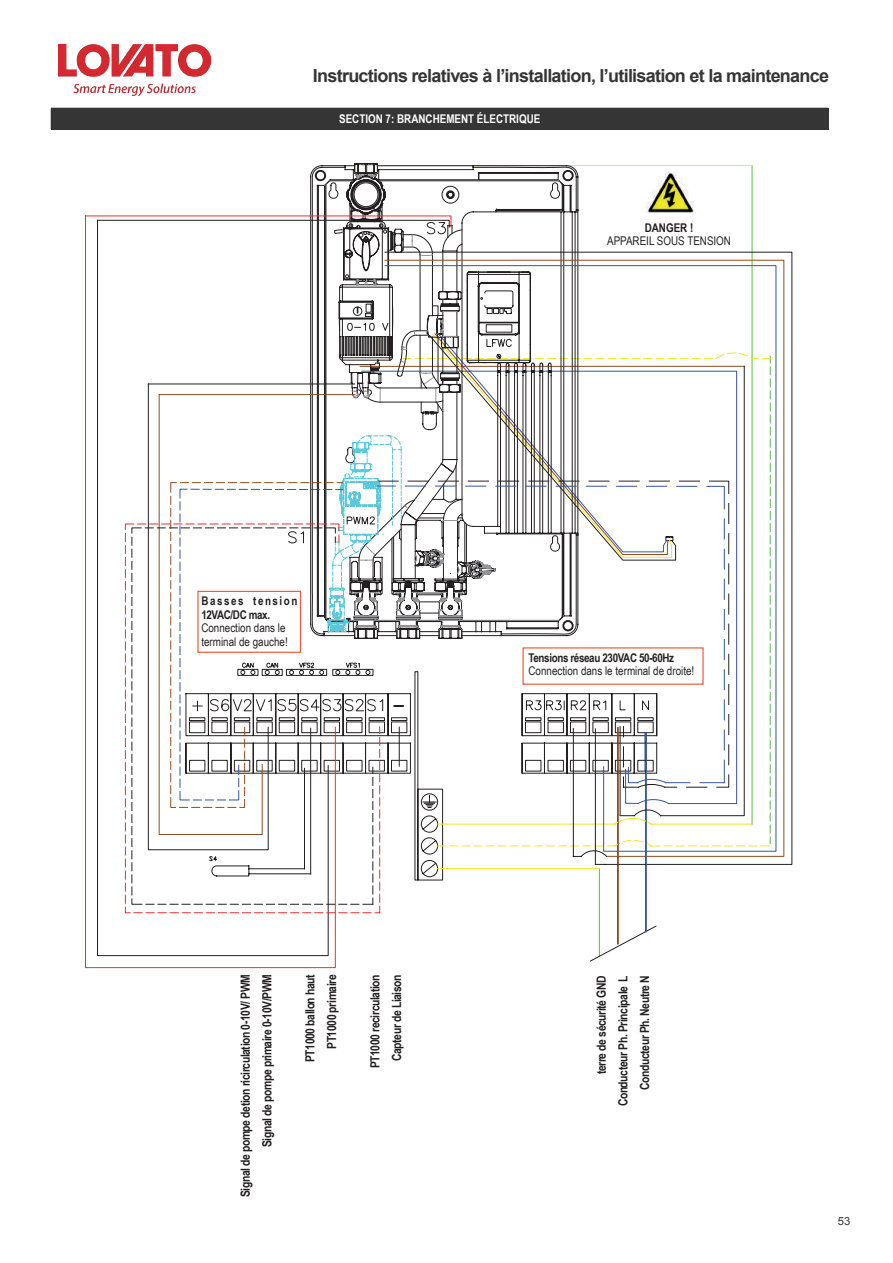
<style>
.page{position:relative;width:893px;height:1263px;background:#fff}
.page>*{position:absolute;margin:0;border:0;box-sizing:border-box;transform-origin:0 0}
.t1{font:700 18px "Arial";letter-spacing:-.04em;color:#363536}
.t2{font:700 12.6px/21.6px "Arial Narrow";letter-spacing:-.03em;color:#231f20;text-align:right}
.t3{font:12px/13.5px "Arial Narrow";color:#231f20}
.t4{font:700 12px "Arial Narrow";letter-spacing:-.03em;color:#231f20}
.t5{font:700 12px "Arial Narrow";color:#fff}
.t6{font:700 12px/13.5px "Arial Narrow";letter-spacing:.13em;color:#231f20}
.t7{font:11.25px "Arial";color:#363536}
</style>
<div class="page">
<img style="left:59px;top:44px;width:152px;height:52px">
<div style="left:51px;top:108px;width:777px;height:21px;background:#363536"></div>
<svg style="left:828px;top:108px;width:1px;height:21px"></svg>
<hr style="left:51px;top:129px;width:777px;height:1px;background:#363536">
<svg style="left:589px;top:933px;width:55px;height:29px"></svg>
<hr style="left:752px;top:166px;width:1px;height:658px;background:#5dbb46">
<hr style="left:361px;top:165px;width:391px;height:1px;background:#ede929">
<svg style="left:771px;top:251px;width:21px;height:614px"></svg>
<svg style="left:85px;top:215px;width:251px;height:753px"></svg>
<hr style="left:618px;top:727px;width:1px;height:217px;background:#8f4c20">
<svg style="left:97px;top:173px;width:674px;height:740px"></svg>
<hr style="left:159px;top:394px;width:196px;height:1px;background:#8f4c20">
<div style="left:522px;top:647px;width:182px;height:38px;border:1px solid #f0593e"></div>
<img style="left:646px;top:171px;width:47px;height:43px">
<h1 class="t1" style="left:313px;top:64px;width:518px">Instructions relatives à l’installation, l’utilisation et la maintenance</h1>
<p class="t5" style="left:339px;top:110px;width:203px">SECTION 7: BRANCHEMENT éLECTRIQUE</p>
<p class="t4" style="left:645px;top:218px;width:50px">DANGER !</p>
<p class="t3" style="left:607px;top:234px;width:125px">APPAREIL SOUS TENSION</p>
<p class="t6" style="left:201px;top:593px;width:98px">Basses tension<br>12VAC/DC max.</p>
<p class="t3" style="left:201px;top:621px;width:88px">Connection dans le terminal de gauche!</p>
<p class="t2" style="left:234px;top:1197px;width:224px;rotate:-90deg">Signal de pompe detion ricirculation 0-10V/ PWM<br>Signal de pompe primaire 0-10V/PWM</p>
<p class="t2" style="left:299px;top:1062px;width:89px;rotate:-90deg">PT1000 ballon haut<br>PT1000 primaire</p>
<p class="t2" style="left:364px;top:1068px;width:96px;text-align:center;rotate:-90deg">PT1000 recirculation<br>Capteur de Liaison</p>
<p class="t4" style="left:528px;top:648px;width:147px">Tensions réseau 230VAC 50-60Hz</p>
<p class="t3" style="left:528px;top:664px;width:167px">Connection dans le terminal de droite!</p>
<p class="t2" style="left:590px;top:1106px;width:133px;rotate:-90deg">terre de sécurité GND<br>Conducteur Ph. Principale L<br>Conducteur Ph. Neutre N</p>
<p class="t7" style="left:838px;top:1214px;width:14px">53</p>
</div>
